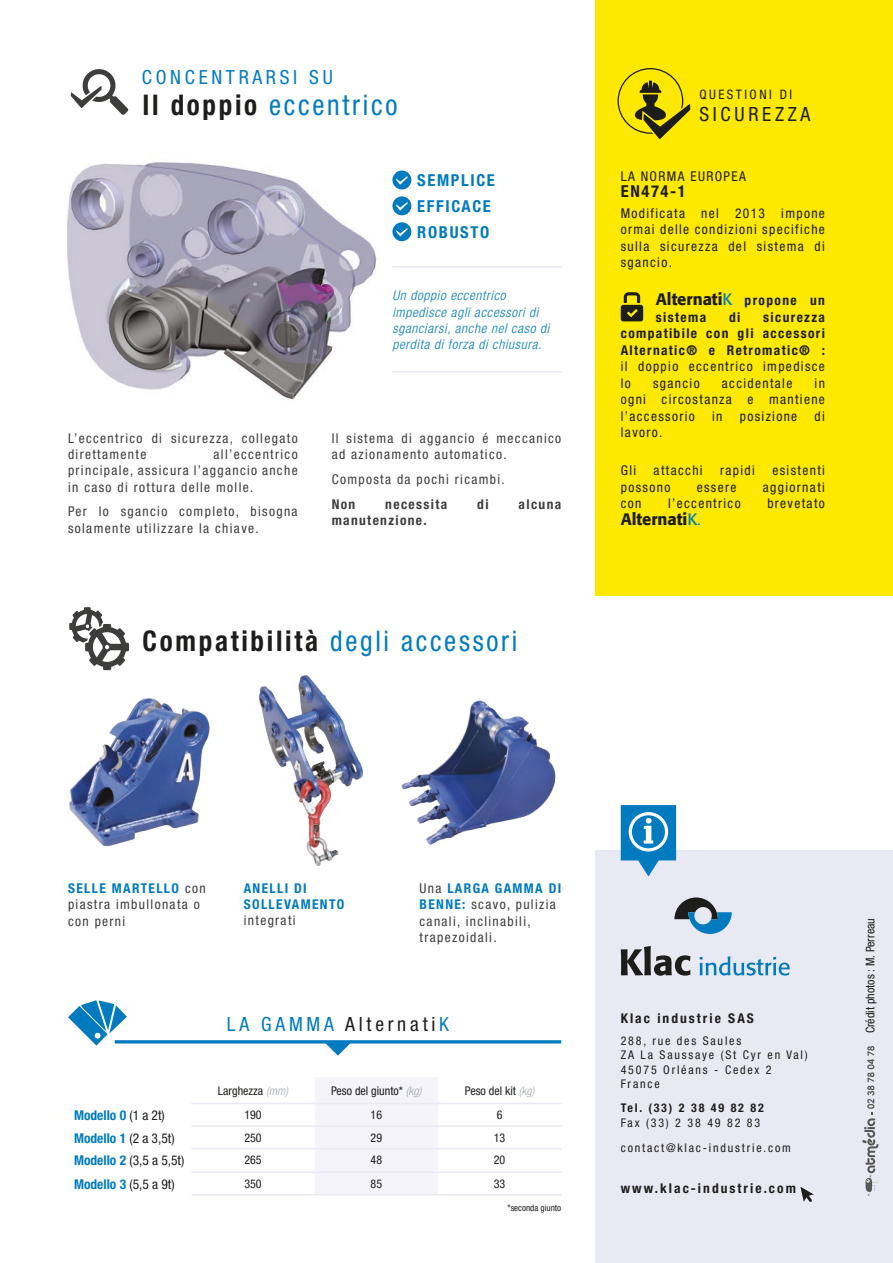
<style>
.page{position:relative;width:893px;height:1263px;background:#fff}
.page>*{position:absolute;margin:0;border:0;box-sizing:border-box;transform-origin:0 0}
.t1{font:condensed 28.5px "Helvetica Neue";letter-spacing:.1em;color:#007bc0;scale:.95 1}
.t2{font:condensed 19.65px "Helvetica Neue";letter-spacing:.19em;color:#1d1d1b}
.t3{font:condensed 19.5px "Helvetica Neue";letter-spacing:.19em;color:#007bc0}
.t4{font:500 16.5px "Formata";color:#1d1d1b}
.t5{font:700 condensed 16.5px/25.8px "Helvetica Neue";letter-spacing:.1em;color:#007bc0}
.t6{font:700 condensed 16.5px "Helvetica Neue";letter-spacing:.1em;color:#1d1d1b}
.t7{font:condensed 13.5px/16.2px "Helvetica Neue";letter-spacing:.1em;color:#3d3d3c}
.t8{font:condensed 13.5px/16.5px "Helvetica Neue";letter-spacing:.1em;color:#1d1d1b;text-align:justify}
.t9{font:italic 300 condensed 13.5px/16.2px "Helvetica Neue";letter-spacing:.05em;color:#007bc0}
.t10{font:700 condensed 13.5px/16.5px "Helvetica Neue";letter-spacing:.1em;color:#1d1d1b;text-align:justify}
.t11{font:700 condensed 13.5px "Helvetica Neue";color:#007bc0}
.t12{font:700 condensed 13.5px "Helvetica Neue";letter-spacing:.15em;color:#1d1d1b}
.t13{font:700 condensed 13.5px "Helvetica Neue";letter-spacing:.1em;color:#3d3d3c}
.t14{font:700 condensed 13.5px/16.2px "Helvetica Neue";letter-spacing:.1em;color:#007bc0}
.t15{font:condensed 13.05px "Helvetica Neue";letter-spacing:.19em;color:#1d1d1b}
.t16{font:condensed 12px/14.4px "Helvetica Neue";letter-spacing:.15em;color:#1d1d1b}
.t17{font:condensed 12px "Helvetica Neue";color:#1d1d1b}
.t18{font:700 condensed 12px "Helvetica Neue";letter-spacing:.15em;color:#1d1d1b}
.t19{font:condensed 9px "Helvetica Neue";color:#1d1d1b}
.s1{font-weight:700;color:#1d1d1b}
.s2{font-weight:400;color:#007bc0}
.s3{font-family:"Helvetica Neue";font-weight:700;font-stretch:condensed;font-size:13.5px}
.s4{font-weight:400;font-size:13.5px;color:#007bc0}
.s5{font-weight:700;color:#007bc0}
.s6{color:#007bc0}
.s7{font-weight:300;font-style:italic;color:#a1a7ab}
.s8{font-weight:400;color:#1d1d1b}
</style>
<div class="page">
<div style="left:595px;top:0;width:298px;height:595px;background:#fde900"></div>
<svg style="left:635px;top:81px;width:56px;height:58px"></svg>
<svg style="left:69px;top:607px;width:60px;height:63px"></svg>
<img style="left:69px;top:698px;width:141px;height:149px">
<img style="left:258px;top:675px;width:105px;height:191px">
<img style="left:401px;top:700px;width:155px;height:145px">
<div style="left:315px;top:1078px;width:123px;height:116px;background:#f4f4fa"></div>
<hr style="left:191px;top:1171px;width:124px;height:2px;background:#e9e9f4">
<hr style="left:315px;top:1171px;width:123px;height:2px;background:#e9e9f4">
<hr style="left:438px;top:1171px;width:123px;height:2px;background:#e9e9f4">
<hr style="left:191px;top:1103px;width:124px;height:1px;background:#e9e9f4">
<hr style="left:315px;top:1103px;width:123px;height:1px;background:#e9e9f4">
<hr style="left:438px;top:1103px;width:123px;height:1px;background:#e9e9f4">
<hr style="left:191px;top:1125px;width:124px;height:2px;background:#e9e9f4">
<hr style="left:315px;top:1125px;width:123px;height:2px;background:#e9e9f4">
<hr style="left:438px;top:1125px;width:123px;height:2px;background:#e9e9f4">
<hr style="left:191px;top:1148px;width:124px;height:1px;background:#e9e9f4">
<hr style="left:315px;top:1148px;width:123px;height:1px;background:#e9e9f4">
<hr style="left:438px;top:1148px;width:123px;height:1px;background:#e9e9f4">
<hr style="left:191px;top:1194px;width:124px;height:1px;background:#e9e9f4">
<hr style="left:315px;top:1194px;width:123px;height:1px;background:#e9e9f4">
<hr style="left:438px;top:1194px;width:123px;height:1px;background:#e9e9f4">
<hr style="left:115px;top:1040px;width:446px;height:3px;background:#007bc0">
<svg style="left:324px;top:1043px;width:28px;height:13px"></svg>
<svg style="left:68px;top:1000px;width:59px;height:45px"></svg>
<svg style="left:621px;top:292px;width:22px;height:29px"></svg>
<img style="left:67px;top:162px;width:310px;height:238px">
<svg style="left:70px;top:69px;width:58px;height:46px"></svg>
<hr style="left:392px;top:266px;width:169px;height:2px;background:#e9e9f4">
<hr style="left:392px;top:371px;width:169px;height:1px;background:#e9e9f4">
<div style="left:392px;top:171px;width:19px;height:18px;background:#007bc0;border-radius:50%"></div>
<svg style="left:396px;top:176px;width:12px;height:9px"></svg>
<div style="left:392px;top:196px;width:19px;height:19px;background:#007bc0;border-radius:50%"></div>
<svg style="left:396px;top:202px;width:12px;height:9px"></svg>
<div style="left:392px;top:222px;width:19px;height:19px;background:#007bc0;border-radius:50%"></div>
<svg style="left:396px;top:228px;width:12px;height:8px"></svg>
<div style="left:595px;top:850px;width:298px;height:413px;background:#e9e9f4"></div>
<svg style="left:621px;top:805px;width:55px;height:71px"></svg>
<svg style="left:621px;top:946px;width:69px;height:30px"></svg>
<svg style="left:700px;top:956px;width:90px;height:19px"></svg>
<svg style="left:674px;top:897px;width:58px;height:37px"></svg>
<svg style="left:800px;top:1187px;width:14px;height:15px"></svg>
<svg style="left:862px;top:1046px;width:16px;height:150px"></svg>
<h3 class="t3" style="left:142px;top:66px;width:192px">CONCENTRARSI SU</h3>
<h1 class="t1" style="left:143px;top:88px;width:270px"><span class="s1">Il doppio</span> eccentrico</h1>
<p class="t5" style="left:417px;top:167px;width:79px">SEMPLICE<br>EFFICACE<br>ROBUSTO</p>
<p class="t7" style="left:68px;top:430px;width:231px">L’eccentrico di sicurezza, collegato direttamente</p>
<p class="t7" style="left:68px;top:446px;width:231px;text-align:justify;text-indent:146px">all’eccentrico principale, assicura l’aggancio anche in caso di rottura delle molle.</p>
<p class="t7" style="left:68px;top:503px;width:231px">Per lo sgancio completo, bisogna solamente utilizzare la chiave.</p>
<p class="t9" style="left:392px;top:287px;width:158px">Un doppio eccentrico impedisce agli accessori di sganciarsi, anche nel caso di perdita di forza di chiusura.</p>
<p class="t7" style="left:332px;top:430px;width:231px">Il sistema di aggancio é meccanico ad azionamento automatico.</p>
<p class="t7" style="left:332px;top:471px;width:175px">Composta da pochi ricambi.</p>
<p class="t13" style="left:332px;top:496px;width:25px">Non</p>
<p class="t13" style="left:385px;top:496px;width:64px">necessita</p>
<p class="t13" style="left:477px;top:496px;width:13px">di</p>
<p class="t13" style="left:519px;top:496px;width:44px">alcuna</p>
<p class="t13" style="left:332px;top:512px;width:97px">manutenzione.</p>
<h1 class="t1" style="left:143px;top:624px;width:396px"><span class="s1">Compatibilità</span> degli accessori</h1>
<p class="t15" style="left:699px;top:87px;width:94px">QUESTIONI DI</p>
<h2 class="t2" style="left:699px;top:102px;width:113px">SICUREZZA</h2>
<p class="t8" style="left:621px;top:168px;width:127px">LA NORMA EUROPEA</p>
<p class="t6" style="left:621px;top:181px;width:67px">EN474-1</p>
<p class="t8" style="left:621px;top:205px;width:206px">Modificata nel 2013 impone ormai delle condizioni specifiche sulla sicurezza del sistema di sgancio.</p>
<p class="t4" style="left:656px;top:289px;width:171px">Alternati<span class="s2">K</span> <span class="s3">propone un</span></p>
<p class="t10" style="left:656px;top:309px;width:52px">sistema</p>
<p class="t10" style="left:729px;top:309px;width:13px">di</p>
<p class="t10" style="left:621px;top:309px;width:206px;text-indent:142px">sicurezza compatibile con gli accessori Alternatic® e Retromatic® :</p>
<p class="t8" style="left:621px;top:358px;width:206px">il doppio eccentrico impedisce lo</p>
<p class="t8" style="left:621px;top:375px;width:206px;text-indent:194px">in ogni circostanza e mantiene l’accessorio</p>
<p class="t8" style="left:653px;top:375px;width:48px">sgancio</p>
<p class="t8" style="left:722px;top:375px;width:72px">accidentale</p>
<p class="t8" style="left:712px;top:408px;width:12px">in</p>
<p class="t8" style="left:740px;top:408px;width:59px">posizione</p>
<p class="t8" style="left:815px;top:408px;width:12px">di</p>
<p class="t8" style="left:621px;top:424px;width:43px">lavoro.</p>
<p class="t8" style="left:621px;top:462px;width:17px">Gli</p>
<p class="t8" style="left:654px;top:462px;width:51px">attacchi</p>
<p class="t8" style="left:720px;top:462px;width:36px">rapidi</p>
<p class="t8" style="left:772px;top:462px;width:54px">esistenti</p>
<p class="t8" style="left:621px;top:478px;width:51px">possono</p>
<p class="t8" style="left:697px;top:478px;width:41px">essere</p>
<p class="t8" style="left:763px;top:478px;width:64px">aggiornati</p>
<p class="t8" style="left:621px;top:495px;width:22px">con</p>
<p class="t8" style="left:668px;top:495px;width:74px">l’eccentrico</p>
<p class="t8" style="left:767px;top:495px;width:59px">brevetato</p>
<p class="t4" style="left:621px;top:509px;width:81px">Alternati<span class="s2">K</span><span class="s4">.</span></p>
<p class="t7" style="left:68px;top:880px;width:139px"><span class="s5">SELLE MARTELLO</span> con piastra imbullonata o con perni</p>
<p class="t14" style="left:244px;top:880px;width:102px">ANELLI DI<br>SOLLEVAMENTO</p>
<p class="t7" style="left:244px;top:912px;width:53px">integrati</p>
<p class="t7" style="left:420px;top:880px;width:143px">Una <span class="s5">LARGA GAMMA DI<br>BENNE:</span> scavo, pulizia canali, inclinabili, trapezoidali.</p>
<h2 class="t2" style="left:227px;top:1012px;width:224px"><span class="s6">LA GAMMA</span> Alternati<span class="s6">K</span></h2>
<p class="t17" style="left:218px;top:1084px;width:72px">Larghezza <span class="s7">(mm)</span></p>
<p class="t17" style="left:331px;top:1084px;width:92px">Peso del giunto* <span class="s7">(kg)</span></p>
<p class="t17" style="left:465px;top:1084px;width:71px">Peso del kit <span class="s7">(kg)</span></p>
<p class="t11" style="left:74px;top:1107px;width:92px">Modello 0 <span class="s8">(1 a 2t)</span></p>
<p class="t16" style="left:244px;top:1107px;width:19px">190</p>
<p class="t16" style="left:371px;top:1107px;width:13px">16</p>
<p class="t16" style="left:497px;top:1107px;width:7px">6</p>
<p class="t11" style="left:74px;top:1130px;width:102px">Modello 1 <span class="s8">(2 a 3,5t)</span></p>
<p class="t16" style="left:244px;top:1130px;width:19px">250</p>
<p class="t16" style="left:371px;top:1130px;width:13px">29</p>
<p class="t16" style="left:494px;top:1130px;width:13px">13</p>
<p class="t8" style="left:74px;top:1152px;width:112px"><span class="s5">Modello 2</span> (3,5 a 5,5t)</p>
<p class="t16" style="left:244px;top:1153px;width:19px">265</p>
<p class="t16" style="left:371px;top:1153px;width:13px">48</p>
<p class="t16" style="left:494px;top:1153px;width:13px">20</p>
<p class="t11" style="left:74px;top:1176px;width:102px">Modello 3 <span class="s8">(5,5 a 9t)</span></p>
<p class="t16" style="left:244px;top:1176px;width:19px">350</p>
<p class="t16" style="left:371px;top:1176px;width:13px">85</p>
<p class="t16" style="left:494px;top:1176px;width:13px">33</p>
<p class="t19" style="left:507px;top:1202px;width:55px">*seconda giunto</p>
<p class="t12" style="left:621px;top:1009px;width:135px">Klac industrie SAS</p>
<p class="t16" style="left:621px;top:1033px;width:188px">288, rue des Saules<br>ZA La Saussaye (St Cyr en Val)<br>45075 Orléans - Cedex 2<br>France</p>
<p class="t18" style="left:621px;top:1101px;width:145px">Tel. (33) 2 38 49 82 82</p>
<p class="t16" style="left:621px;top:1109px;width:172px;line-height:25.5px">Fax (33) 2 38 49 82 83 contact@klac-industrie.com</p>
<p class="t12" style="left:621px;top:1179px;width:177px">www.klac-industrie.com</p>
<p class="t17" style="left:863px;top:1033px;width:117px;rotate:-90deg">Crédit photos : M. Perreau</p>
</div>
